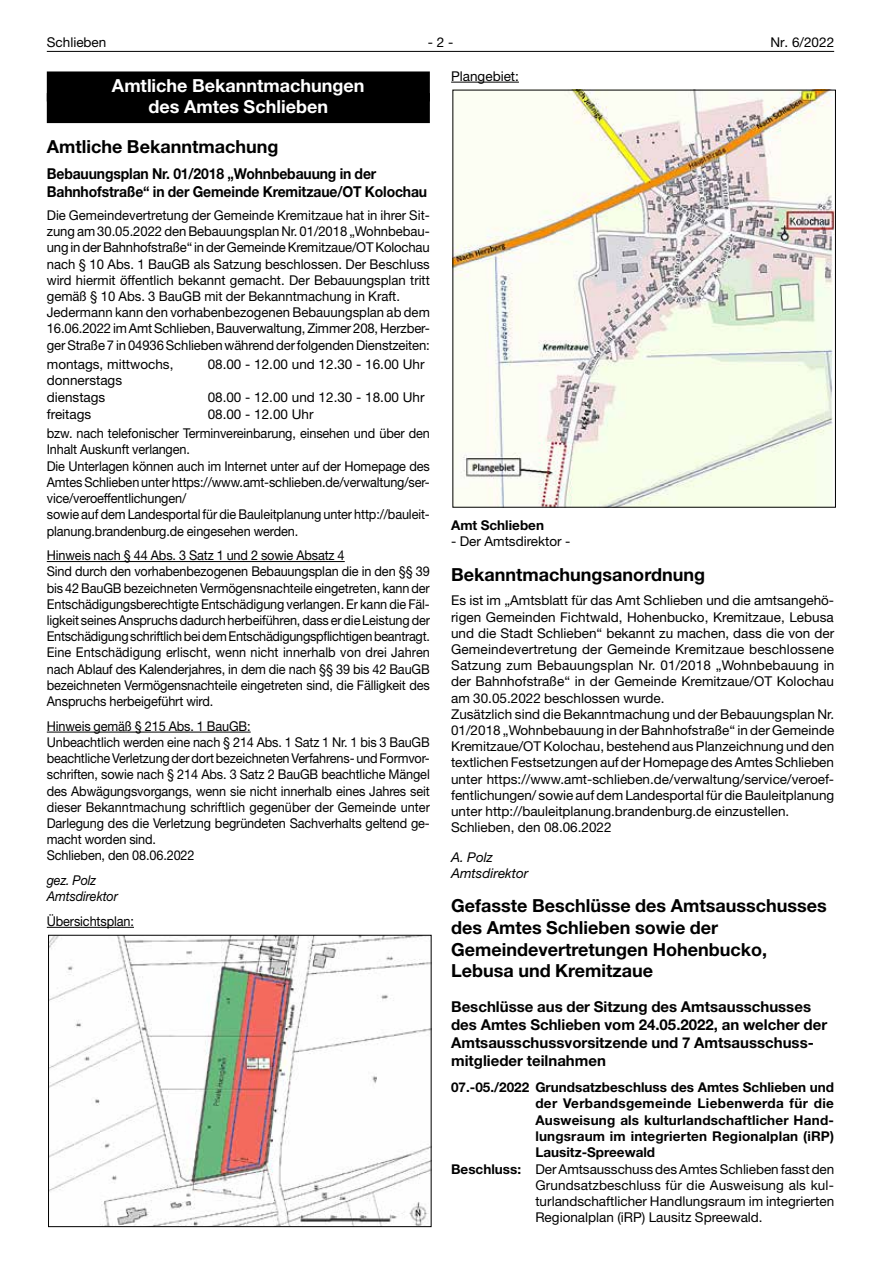
<style>
.page{position:relative;width:881px;height:1263px;background:#fff}
.page>*{position:absolute;margin:0;border:0;box-sizing:border-box;transform-origin:0 0}
.t1{font:700 18px/21.6px "Helvetica Neue LT";color:#000}
.t2{font:700 18px/21.6px "Helvetica Neue LT";color:#fff;text-align:center}
.t3{font:700 15px/18px "Helvetica Neue LT";color:#000}
.t4{font:700 15px/18px "Helvetica Neue LT";color:#000;scale:.93 1}
.t5{font:13.5px/16.2px "Helvetica Neue LT";letter-spacing:-.005em;color:#000}
.t6{font:13.5px/16.2px "Helvetica Neue LT";letter-spacing:-.005em;color:#000;scale:.94 1}
.t7{font:700 13.5px "Helvetica Neue LT";letter-spacing:.015em;color:#000}
.t8{font:italic 13.5px/16.2px "Helvetica Neue LT";letter-spacing:-.005em;color:#000;scale:.94 1}
.t9{font:italic 13.5px/16.2px "Helvetica Neue LT";letter-spacing:-.005em;color:#000}
.s1{font-weight:700}
</style>
<div class="page">
<hr style="left:47px;top:51px;width:786px;height:1px;background:#000">
<hr style="left:451px;top:82px;width:67px;height:1px;background:#000">
<img style="left:454px;top:92px;width:379px;height:413px">
<div style="left:47px;top:71px;width:382px;height:30px;background:#000"></div>
<div style="left:47px;top:93px;width:382px;height:30px;background:#000"></div>
<hr style="left:47px;top:561px;width:297px;height:1px;background:#000">
<hr style="left:47px;top:732px;width:203px;height:1px;background:#000">
<hr style="left:47px;top:927px;width:87px;height:1px;background:#000">
<img style="left:50px;top:937px;width:379px;height:288px">
<div style="left:48px;top:935px;width:383px;height:292px;border:1px solid #000"></div>
<p class="t5" style="left:47px;top:34px;width:61px">Schlieben</p>
<p class="t5" style="left:427px;top:34px;width:27px">- 2 -</p>
<p class="t5" style="left:770px;top:34px;width:65px">Nr. 6/2022</p>
<p class="t5" style="left:451px;top:68px;width:69px">Plangebiet:</p>
<h1 class="t2" style="left:112px;top:74px;width:254px">Amtliche Bekanntmachungen des Amtes Schlieben</h1>
<h1 class="t1" style="left:47px;top:135px;width:233px">Amtliche Bekanntmachung</h1>
<p class="t4" style="left:47px;top:165px;width:410px">Bebauungsplan Nr. 01/2018 „Wohnbebauung in der<br>Bahnhofstraße“ in der Gemeinde Kremitzaue/OT Kolochau</p>
<p class="t5" style="left:47px;top:207px;width:384px">Die Gemeindevertretung der Gemeinde Kremitzaue hat in ihrer Sit&shy;zung am 30.05.2022 den Bebauungsplan Nr. 01/2018 „Wohnbebau&shy;ung in der Bahnhofstraße“ in der Gemeinde Kremitzaue/OT Kolochau nach § 10 Abs. 1 BauGB als Satzung beschlossen. Der Beschluss wird hiermit öffentlich bekannt gemacht. Der Bebauungsplan tritt gemäß § 10 Abs. 3 BauGB mit der Bekanntmachung in Kraft.<br>Jedermann kann den vorhabenbezogenen Bebauungsplan ab dem 16.06.2022 im Amt Schlieben, Bauverwaltung, Zimmer 208, Herzber&shy;ger Straße 7 in 04936 Schlieben während der folgenden Dienstzeiten:</p>
<p class="t5" style="left:47px;top:356px;width:128px">montags, mittwochs, donnerstags</p>
<p class="t5" style="left:208px;top:356px;width:218px">08.00 - 12.00 und 12.30 - 16.00 Uhr</p>
<p class="t5" style="left:47px;top:389px;width:60px">dienstags</p>
<p class="t5" style="left:208px;top:389px;width:218px">08.00 - 12.00 und 12.30 - 18.00 Uhr</p>
<p class="t5" style="left:47px;top:406px;width:46px">freitags</p>
<p class="t5" style="left:47px;top:404px;width:384px;line-height:19.6px;text-indent:161px">08.00 - 12.00 Uhr<br>bzw. nach telefonischer Terminvereinbarung, einsehen und über den</p>
<p class="t6" style="left:47px;top:441px;width:409px">Inhalt Auskunft verlangen.<br>Die Unterlagen können auch im Internet unter auf der Homepage des Amtes Schlieben unter https://www.amt-schlieben.de/verwaltung/ser&shy;vice/veroeffentlichungen/<br>sowie auf dem Landesportal für die Bauleitplanung unter http://bauleit&shy;planung.brandenburg.de eingesehen werden.</p>
<p class="t6" style="left:47px;top:547px;width:409px">Hinweis nach § 44 Abs. 3 Satz 1 und 2 sowie Absatz 4<br>Sind durch den vorhabenbezogenen Bebauungsplan die in den §§ 39 bis 42 BauGB bezeichneten Vermögensnachteile eingetreten, kann der Entschädigungsberechtigte Entschädigung verlangen. Er kann die Fäl&shy;ligkeit seines Anspruchs dadurch herbeiführen, dass er die Leistung der Entschädigung schriftlich bei dem Entschädigungspflichtigen beantragt.<br>Eine Entschädigung erlischt, wenn nicht innerhalb von drei Jahren nach Ablauf des Kalenderjahres, in dem die nach §§ 39 bis 42 BauGB bezeichneten Vermögensnachteile eingetreten sind, die Fälligkeit des Anspruchs herbeigeführt wird.</p>
<p class="t6" style="left:47px;top:718px;width:409px">Hinweis gemäß § 215 Abs. 1 BauGB:<br>Unbeachtlich werden eine nach § 214 Abs. 1 Satz 1 Nr. 1 bis 3 BauGB beachtliche Verletzung der dort bezeichneten Verfahrens- und Formvor&shy;schriften, sowie nach § 214 Abs. 3 Satz 2 BauGB beachtliche Mängel des Abwägungsvorgangs, wenn sie nicht innerhalb eines Jahres seit dieser Bekanntmachung schriftlich gegenüber der Gemeinde unter Darlegung des die Verletzung begründeten Sachverhalts geltend ge&shy;macht worden sind.<br>Schlieben, den 08.06.2022</p>
<p class="t8" style="left:47px;top:872px;width:77px">gez. Polz<br>Amtsdirektor</p>
<p class="t6" style="left:47px;top:913px;width:94px">Übersichtsplan:</p>
<p class="t7" style="left:451px;top:517px;width:94px">Amt Schlieben</p>
<p class="t5" style="left:451px;top:533px;width:121px">- Der Amtsdirektor -</p>
<h1 class="t1" style="left:451px;top:563px;width:255px">Bekanntmachungsanordnung</h1>
<p class="t5" style="left:451px;top:592px;width:384px">Es ist im „Amtsblatt für das Amt Schlieben und die amtsangehö&shy;rigen Gemeinden Fichtwald, Hohenbucko, Kremitzaue, Lebusa und die Stadt Schlieben“ bekannt zu machen, dass die von der Gemeindevertretung der Gemeinde Kremitzaue beschlossene Satzung zum Bebauungsplan Nr. 01/2018 „Wohnbebauung in der Bahnhofstraße“ in der Gemeinde Kremitzaue/OT Kolochau am 30.05.2022 beschlossen wurde.<br>Zusätzlich sind die Bekanntmachung und der Bebauungsplan Nr.<br>01/2018 „Wohnbebauung in der Bahnhofstraße“ in der Gemeinde Kremitzaue/OT Kolochau, bestehend aus Planzeichnung und den textlichen Festsetzungen auf der Homepage des Amtes Schlieben unter https://www.amt-schlieben.de/verwaltung/service/veroef&shy;fentlichungen/ sowie auf dem Landesportal für die Bauleitplanung unter http://bauleitplanung.brandenburg.de einzustellen.<br>Schlieben, den 08.06.2022</p>
<p class="t9" style="left:451px;top:849px;width:79px">A. Polz<br>Amtsdirektor</p>
<h1 class="t1" style="left:451px;top:895px;width:377px">Gefasste Beschlüsse des Amtsausschusses des Amtes Schlieben sowie der<br>Gemeindevertretungen Hohenbucko,<br>Lebusa und Kremitzaue</h1>
<p class="t3" style="left:451px;top:997px;width:377px">Beschlüsse aus der Sitzung des Amtsausschusses des Amtes Schlieben vom 24.05.2022, an welcher der Amtsausschussvorsitzende und 7 Amtsausschuss&shy;mitglieder teilnahmen</p>
<p class="t7" style="left:451px;top:1079px;width:384px">07.-05./2022 Grundsatzbeschluss des Amtes Schlieben und</p>
<p class="t7" style="left:535px;top:1095px;width:300px">der Verbandsgemeinde Liebenwerda für die</p>
<p class="t7" style="left:535px;top:1111px;width:300px">Ausweisung als kulturlandschaftlicher Hand-</p>
<p class="t7" style="left:535px;top:1127px;width:300px">lungsraum im integrierten Regionalplan (iRP)</p>
<p class="t7" style="left:535px;top:1144px;width:121px">Lausitz-Spreewald</p>
<p class="t5" style="left:451px;top:1160px;width:384px"><span class="s1">Beschluss:</span> Der Amtsausschuss des Amtes Schlieben fasst den</p>
<p class="t5" style="left:535px;top:1177px;width:300px">Grundsatzbeschluss für die Ausweisung als kul-</p>
<p class="t5" style="left:535px;top:1193px;width:300px">turlandschaftlicher Handlungsraum im integrierten</p>
<p class="t5" style="left:535px;top:1209px;width:229px">Regionalplan (iRP) Lausitz Spreewald.</p>
</div>
